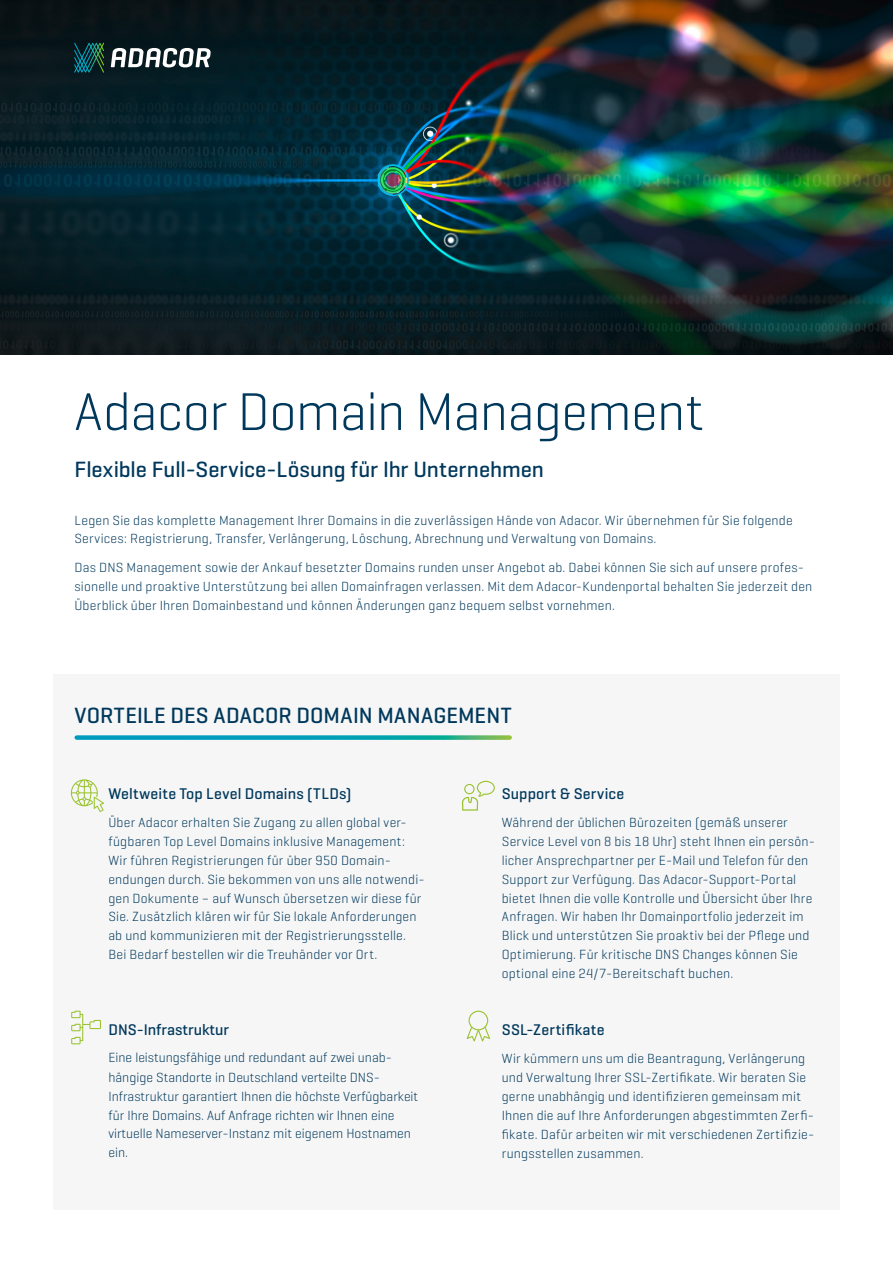
<style>
.page{position:relative;width:893px;height:1263px;background:#fff}
.page>*{position:absolute;margin:0;border:0;box-sizing:border-box;transform-origin:0 0}
.t1{font:300 54px "Geogrotesque";letter-spacing:-.01em;color:#00385c}
.t2{font:500 22.5px "Geogrotesque";letter-spacing:.005em;color:#00385c}
.t3{font:500 15.75px "Geogrotesque";letter-spacing:.005em;color:#00385c}
.t4{font:300 13.5px/18.9px "Geogrotesque";letter-spacing:.015em;color:#00385c}
</style>
<div class="page">
<div style="left:53px;top:674px;width:787px;height:536px;background:#f6f6f6"></div>
<img style="left:0;top:0;width:893px;height:354px">
<svg style="left:74px;top:43px;width:30px;height:30px"></svg>
<svg style="left:111px;top:48px;width:100px;height:19px"></svg>
<svg style="left:77px;top:735px;width:433px;height:5px"></svg>
<svg style="left:71px;top:779px;width:33px;height:33px"></svg>
<svg style="left:71px;top:1011px;width:30px;height:33px"></svg>
<svg style="left:462px;top:781px;width:33px;height:30px"></svg>
<svg style="left:467px;top:1011px;width:23px;height:30px"></svg>
<h1 class="t1" style="left:74px;top:378px;width:631px">Adacor Domain Management</h1>
<h2 class="t2" style="left:74px;top:456px;width:471px">Flexible Full-Service-Lösung für Ihr Unternehmen</h2>
<p class="t4" style="left:74px;top:510px;width:720px">Legen Sie das komplette Management Ihrer Domains in die zuverlässigen Hände von Adacor. Wir übernehmen für Sie folgende<br>Services: Registrierung, Transfer, Verlängerung, Löschung, Abrechnung und Verwaltung von Domains.</p>
<p class="t4" style="left:74px;top:557px;width:739px">Das DNS Management sowie der Ankauf besetzter Domains runden unser Angebot ab. Dabei können Sie sich auf unsere profes&shy;sionelle und proaktive Unterstützung bei allen Domainfragen verlassen. Mit dem Adacor-Kundenportal behalten Sie jederzeit den<br>Überblick über Ihren Domainbestand und können Änderungen ganz bequem selbst vornehmen.</p>
<h2 class="t2" style="left:74px;top:701px;width:439px">VORTEILE DES ADACOR DOMAIN MANAGEMENT</h2>
<p class="t3" style="left:108px;top:783px;width:245px">Weltweite Top Level Domains (TLDs)</p>
<p class="t4" style="left:108px;top:812px;width:318px">Über Adacor erhalten Sie Zugang zu allen global ver&shy;fügbaren Top Level Domains inklusive Management:<br>Wir führen Registrierungen für über 950 Domain&shy;endungen durch. Sie bekommen von uns alle notwendi&shy;gen Dokumente – auf Wunsch übersetzen wir diese für Sie. Zusätzlich klären wir für Sie lokale Anforderungen ab und kommunizieren mit der Registrierungsstelle.<br>Bei Bedarf bestellen wir die Treuhänder vor Ort.</p>
<p class="t3" style="left:108px;top:1020px;width:122px">DNS-Infrastruktur</p>
<p class="t4" style="left:108px;top:1048px;width:311px">Eine leistungsfähige und redundant auf zwei unab&shy;hängige Standorte in Deutschland verteilte DNS-Infrastruktur garantiert Ihnen die höchste Verfügbarkeit für Ihre Domains. Auf Anfrage richten wir Ihnen eine virtuelle Nameserver-Instanz mit eigenem Hostnamen ein.</p>
<p class="t3" style="left:502px;top:783px;width:124px">Support &amp; Service</p>
<p class="t4" style="left:502px;top:812px;width:315px">Während der üblichen Bürozeiten (gemäß unserer Service Level von 8 bis 18 Uhr) steht Ihnen ein persön&shy;licher Ansprechpartner per E-Mail und Telefon für den Support zur Verfügung. Das Adacor-Support-Portal bietet Ihnen die volle Kontrolle und Übersicht über Ihre Anfragen. Wir haben Ihr Domainportfolio jederzeit im Blick und unterstützen Sie proaktiv bei der Pflege und Optimierung. Für kritische DNS Changes können Sie optional eine 24/7-Bereitschaft buchen.</p>
<p class="t3" style="left:502px;top:1020px;width:104px">SSL-Zertifikate</p>
<p class="t4" style="left:502px;top:1049px;width:314px">Wir kümmern uns um die Beantragung, Verlängerung und Verwaltung Ihrer SSL-Zertifikate. Wir beraten Sie gerne unabhängig und identifizieren gemeinsam mit Ihnen die auf Ihre Anforderungen abgestimmten Zerfi&shy;fikate. Dafür arbeiten wir mit verschiedenen Zertifizie&shy;rungsstellen zusammen.</p>
</div>
